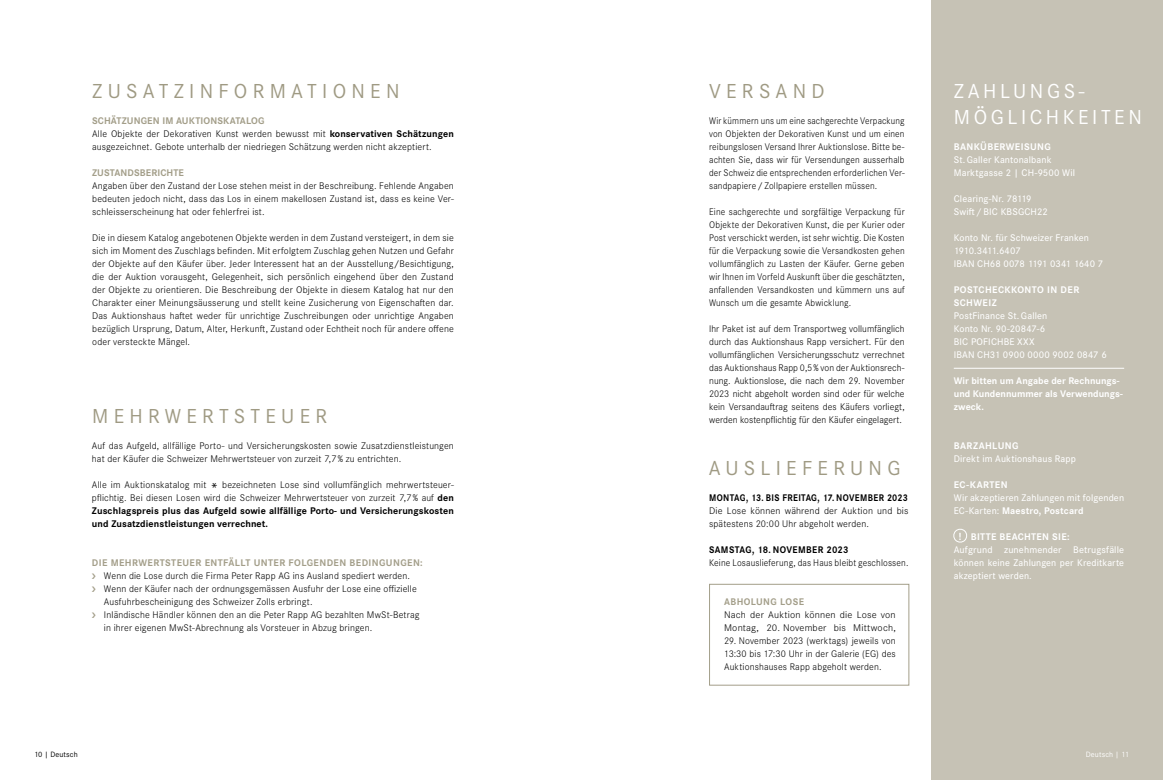
<style>
.page{position:relative;width:1163px;height:780px;background:#fff}
.page>*{position:absolute;margin:0;border:0;box-sizing:border-box;transform-origin:0 0}
.t1{font:21px "Corporate S Pro";letter-spacing:.25em;color:#9f9a83}
.t2{font:21px/26px "Corporate S Pro";letter-spacing:.17em;color:#fff}
.t3{font:700 11px "Corporate S Pro";color:#fff;scale:.95 1}
.t4{font:300 10px/13px "Corporate S Pro";letter-spacing:.015em;color:#000;text-align:justify}
.t5{font:500 10px/13px "Corporate S Pro";letter-spacing:.01em;color:#fff}
.t6{font:300 10px/13px "Corporate S Pro";letter-spacing:.015em;color:#000;text-align:justify;scale:.95 1}
.t7{font:300 10px/13px "Corporate S Pro";letter-spacing:.015em;color:#000;text-align:justify;scale:.94 1}
.t8{font:700 10px/13px "Corporate S";letter-spacing:.04em;color:#fff}
.t9{font:700 10px/13px "Corporate S Pro";color:#fff}
.t10{font:700 10px "Corporate S Pro";letter-spacing:.04em;color:#a39e89}
.t11{font:300 10px/13px "Corporate S Pro";letter-spacing:.015em;color:#000;scale:1.05 1}
.t12{font:300 10px "Corporate S Pro";letter-spacing:.015em;color:#000;scale:.96 1}
.t13{font:700 10px "Corporate S Pro";letter-spacing:.035em;color:#000;scale:.9 1}
.t14{font:700 10px "Corporate S Pro";letter-spacing:.035em;color:#000;scale:.95 1}
.t15{font:700 10px "Corporate S Pro";letter-spacing:.01em;color:#a39e89}
.t16{font:8px "Corporate S Pro";letter-spacing:.015em;color:#000}
.t17{font:8px "Corporate S Pro";letter-spacing:.015em;color:#fff}
.s1{font-weight:700;color:#a39e89}
.s2{font-weight:700}
.s3{font-family:"Univers LT Std";font-size:14px}
</style>
<div class="page">
<div style="left:930px;top:0;width:232px;height:780px;background:#c6c2b5"></div>
<hr style="left:953px;top:368px;width:170px;height:1px;background:#fff">
<svg style="left:953px;top:528px;width:14px;height:15px"></svg>
<div style="left:709px;top:584px;width:200px;height:101px;border:1px solid #a39e89"></div>
<h1 class="t1" style="left:92px;top:76px;width:309px">ZUSATZINFORMATIONEN</h1>
<p class="t4" style="left:92px;top:114px;width:363px;text-align:left"><span class="s1">SCHÄTZUNGEN IM AUKTIONSKATALOG<br></span>Alle Objekte der Dekorativen Kunst werden bewusst mit <span class="s2">konservativen Schätzungen </span>ausgezeichnet. Gebote unterhalb der niedriegen Schätzung werden nicht akzeptiert.</p>
<p class="t15" style="left:92px;top:165px;width:93px">ZUSTANDSBERICHTE</p>
<p class="t4" style="left:92px;top:179px;width:363px">Angaben über den Zustand der Lose stehen meist in der Beschreibung. Fehlende Angaben bedeuten jedoch nicht, dass das Los in einem makellosen Zustand ist, dass es keine Ver&shy;schleisserscheinung hat oder fehlerfrei ist.</p>
<p class="t4" style="left:92px;top:231px;width:363px">Die in diesem Katalog angebotenen Objekte werden in dem Zustand versteigert, in dem sie sich im Moment des Zuschlags befinden. Mit erfolgtem Zuschlag gehen Nutzen und Gefahr der Objekte auf den Käufer über. Jeder Interessent hat an der Ausstellung/Besichtigung, die der Auktion vorausgeht, Gelegenheit, sich persönlich eingehend über den Zustand der Objekte zu orientieren. Die Beschreibung der Objekte in diesem Katalog hat nur den Charakter einer Meinungsäusserung und stellt keine Zusicherung von Eigenschaften dar.<br>Das Auktionshaus haftet weder für unrichtige Zuschreibungen oder unrichtige Angaben bezüglich Ursprung, Datum, Alter, Herkunft, Zustand oder Echtheit noch für andere offene oder versteckte Mängel.</p>
<h1 class="t1" style="left:92px;top:401px;width:236px">MEHRWERTSTEUER</h1>
<p class="t4" style="left:92px;top:439px;width:363px">Auf das Aufgeld, allfällige Porto- und Versicherungskosten sowie Zusatzdienstleistungen hat der Käufer die Schweizer Mehrwertsteuer von zurzeit 7,7 % zu entrichten.</p>
<p class="t4" style="left:92px;top:478px;width:363px">Alle im Auktionskatalog mit <span class="s3">*</span> bezeichneten Lose sind vollumfänglich mehrwertsteuer&shy;pflichtig. Bei diesen Losen wird die Schweizer Mehrwertsteuer von zurzeit 7,7 % auf <span class="s2">den Zuschlagspreis plus das Aufgeld sowie allfällige Porto- und Versicherungskosten und Zusatzdienstleistungen verrechnet.</span></p>
<p class="t10" style="left:92px;top:555px;width:332px">DIE MEHRWERTSTEUER ENTFÄLLT UNTER FOLGENDEN BEDINGUNGEN:</p>
<p class="t4" style="left:104px;top:569px;width:317px;text-align:left">Wenn die Lose durch die Firma Peter Rapp AG ins Ausland spediert werden.<br>Wenn der Käufer nach der ordnungsgemässen Ausfuhr der Lose eine offizielle Ausfuhrbescheinigung des Schweizer Zolls erbringt.<br>Inländische Händler können den an die Peter Rapp AG bezahlten MwSt-Betrag in ihrer eigenen MwSt-Abrechnung als Vorsteuer in Abzug bringen.</p>
<p class="t16" style="left:34px;top:748px;width:45px">10 | Deutsch</p>
<h1 class="t1" style="left:709px;top:76px;width:117px">VERSAND</h1>
<p class="t7" style="left:709px;top:114px;width:209px">Wir kümmern uns um eine sachgerechte Verpackung von Objekten der Dekorativen Kunst und um einen reibungslosen Versand Ihrer Auktionslose. Bitte be&shy;achten Sie, dass wir für Versendungen ausserhalb der Schweiz die entsprechenden erforderlichen Ver&shy;sandpapiere / Zollpapiere erstellen müssen.</p>
<p class="t6" style="left:709px;top:205px;width:207px">Eine sachgerechte und sorgfältige Verpackung für Objekte der Dekorativen Kunst, die per Kurier oder Post verschickt werden, ist sehr wichtig. Die Kosten für die Verpackung sowie die Versandkosten gehen vollumfänglich zu Lasten der Käufer. Gerne geben wir Ihnen im Vorfeld Auskunft über die geschätzten, anfallenden Versandkosten und kümmern uns auf Wunsch um die gesamte Abwicklung.</p>
<p class="t4" style="left:709px;top:322px;width:197px">Ihr Paket ist auf dem Transportweg vollumfänglich durch das Auktionshaus Rapp versichert. Für den vollumfänglichen Versicherungsschutz verrechnet das Auktionshaus Rapp 0,5 % von der Auktionsrech&shy;nung. Auktionslose, die nach dem 29. November 2023 nicht abgeholt worden sind oder für welche kein Versandauftrag seitens des Käufers vorliegt, werden kostenpflichtig für den Käufer eingelagert.</p>
<h1 class="t1" style="left:708px;top:453px;width:193px">AUSLIEFERUNG</h1>
<p class="t13" style="left:709px;top:490px;width:222px">MONTAG, 13. BIS FREITAG, 17. NOVEMBER 2023</p>
<p class="t4" style="left:709px;top:504px;width:201px">Die Lose können während der Auktion und bis spätestens 20:00 Uhr abgeholt werden.</p>
<p class="t14" style="left:709px;top:542px;width:148px">SAMSTAG, 18. NOVEMBER 2023</p>
<p class="t12" style="left:709px;top:556px;width:209px">Keine Losauslieferung, das Haus bleibt geschlossen.</p>
<p class="t10" style="left:724px;top:594px;width:81px">ABHOLUNG LOSE</p>
<p class="t11" style="left:724px;top:608px;width:165px">Nach der Auktion können die Lose von<br>Montag, 20. November bis Mittwoch,</p>
<p class="t4" style="left:724px;top:634px;width:173px">29. November 2023 (werktags) jeweils von 13:30 bis 17:30 Uhr in der Galerie (EG) des Auktionshauses Rapp abgeholt werden.</p>
<h1 class="t2" style="left:953px;top:77px;width:189px">ZAHLUNGS-<br>MÖGLICHKEITEN</h1>
<p class="t8" style="left:953px;top:140px;width:99px">BANKÜBERWEISUNG</p>
<p class="t5" style="left:953px;top:152px;width:123px">St. Galler Kantonalbank<br>Marktgasse 2 | CH-9500 Wil</p>
<p class="t5" style="left:953px;top:191px;width:95px">Clearing-Nr. 78119<br>Swift / BIC KBSGCH22</p>
<p class="t5" style="left:953px;top:230px;width:151px">Konto Nr. für Schweizer Franken<br>1910.3411.6407<br>IBAN CH68 0078 1191 0341 1640 7</p>
<p class="t8" style="left:953px;top:283px;width:127px">POSTCHECKKONTO IN DER<br>SCHWEIZ</p>
<p class="t5" style="left:953px;top:308px;width:154px">PostFinance St. Gallen<br>Konto Nr. 90-20847-6<br>BIC POFICHBE XXX<br>IBAN CH31 0900 0000 9002 0847 6</p>
<p class="t9" style="left:953px;top:373px;width:170px">Wir bitten um Angabe der Rechnungs&shy;und Kundennummer als Verwendungs&shy;zweck.</p>
<p class="t8" style="left:953px;top:439px;width:66px">BARZAHLUNG</p>
<p class="t5" style="left:953px;top:451px;width:124px">Direkt im Auktionshaus Rapp</p>
<p class="t8" style="left:953px;top:478px;width:55px">EC-KARTEN</p>
<p class="t5" style="left:953px;top:490px;width:172px">Wir akzeptieren Zahlungen mit folgenden<br>EC-Karten: <span class="s2">Maestro, Postcard</span></p>
<p class="t8" style="left:970px;top:530px;width:100px">BITTE BEACHTEN SIE:</p>
<p class="t5" style="left:953px;top:542px;width:172px;text-align:justify">Aufgrund zunehmender Betrugsfälle können keine Zahlungen per Kreditkarte akzeptiert werden.</p>
<p class="t3" style="left:958px;top:527px;width:4px">!</p>
<p class="t17" style="left:1085px;top:748px;width:45px">Deutsch | 11</p>
</div>
